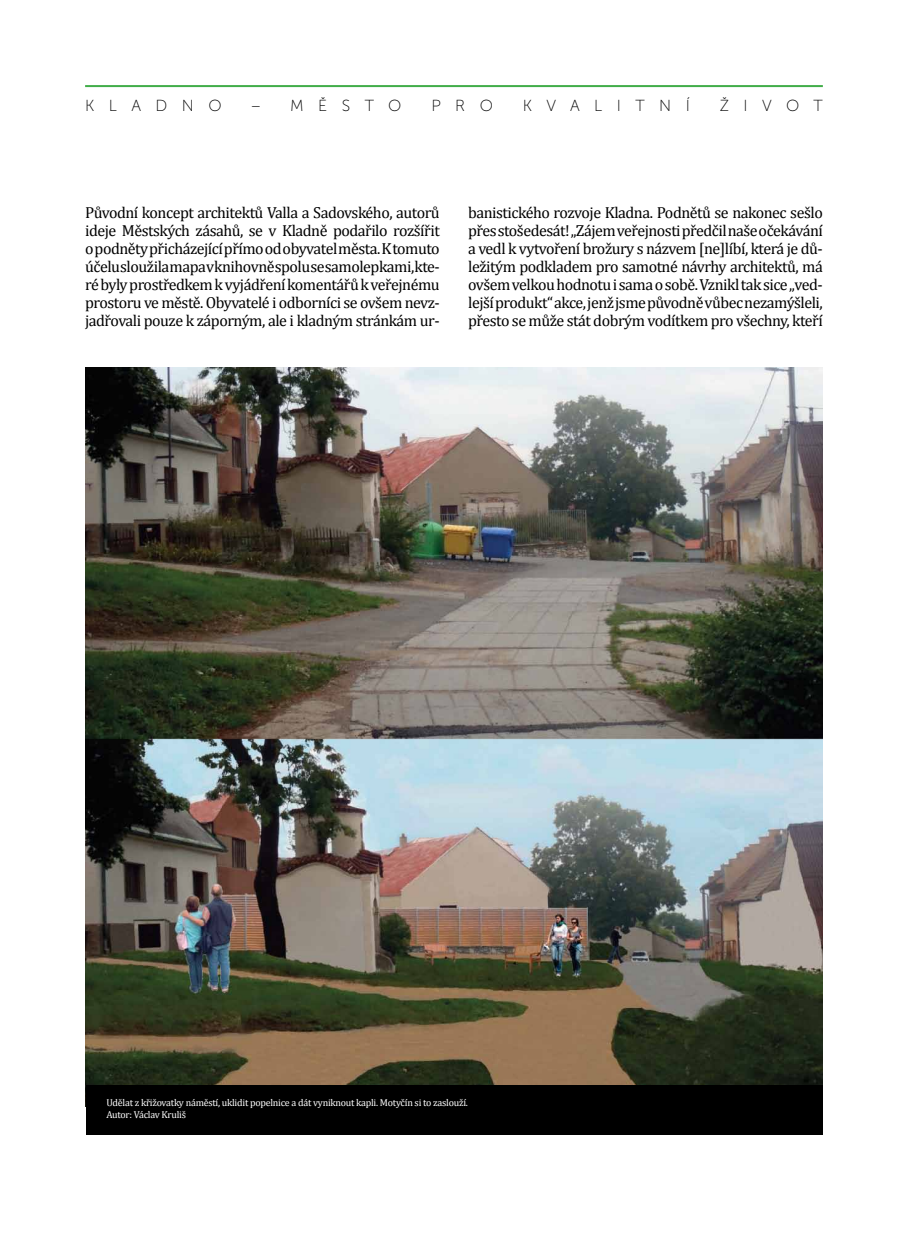
<style>
.page{position:relative;width:908px;height:1248px;background:#fff}
.page>*{position:absolute;margin:0;border:0;box-sizing:border-box;transform-origin:0 0}
.t1{font:16px/18px "Cambria";letter-spacing:-.03em;color:#000;text-align:justify}
.t2{font:16px "Museo Sans 100";letter-spacing:.905em;color:#000}
.t3{font:10px/11.5px "Cambria";letter-spacing:-.025em;color:#fff}
</style>
<div class="page">
<hr style="left:85px;top:85px;width:737px;height:2px;background:#41ad49">
<img style="left:86px;top:367px;width:736px;height:717px">
<div style="left:86px;top:1084px;width:736px;height:50px;background:#000"></div>
<p class="t2" style="left:85px;top:97px;width:138px">KLADNO</p>
<p class="t2" style="left:251px;top:97px;width:151px">– MĚSTO</p>
<p class="t2" style="left:431px;top:97px;width:63px">PRO</p>
<p class="t2" style="left:522px;top:97px;width:169px">KVALITNÍ</p>
<p class="t2" style="left:719px;top:97px;width:105px">ŽIVOT</p>
<p class="t1" style="left:85px;top:203px;width:356px">Původní koncept architektů Valla a Sadovského, autorů ideje Městských zásahů, se v Kladně podařilo rozšířit o podněty přicházející přímo od obyvatel města. K tomuto účelu sloužila mapa v knihovně spolu se samolepkami, kte&shy;ré byly prostředkem k vyjádření komentářů k veřejnému prostoru ve městě. Obyvatelé i odborníci se ovšem nevz&shy;jadřovali pouze k záporným, ale i kladným stránkám ur-</p>
<p class="t1" style="left:468px;top:203px;width:356px">banistického rozvoje Kladna. Podnětů se nakonec sešlo přes stošedesát! „Zájem veřejnosti předčil naše očekávání a vedl k vytvoření brožury s názvem [ne]líbí, která je dů&shy;ležitým podkladem pro samotné návrhy architektů, má ovšem velkou hodnotu i sama o sobě. Vznikl tak sice „ved&shy;lejší produkt“ akce, jenž jsme původně vůbec nezamýšleli, přesto se může stát dobrým vodítkem pro všechny, kteří</p>
<p class="t3" style="left:106px;top:1097px;width:363px">Udělat z křižovatky náměstí, uklidit popelnice a dát vyniknout kapli. Motyčín si to zaslouží.<br>Autor: Václav Kruliš</p>
</div>
